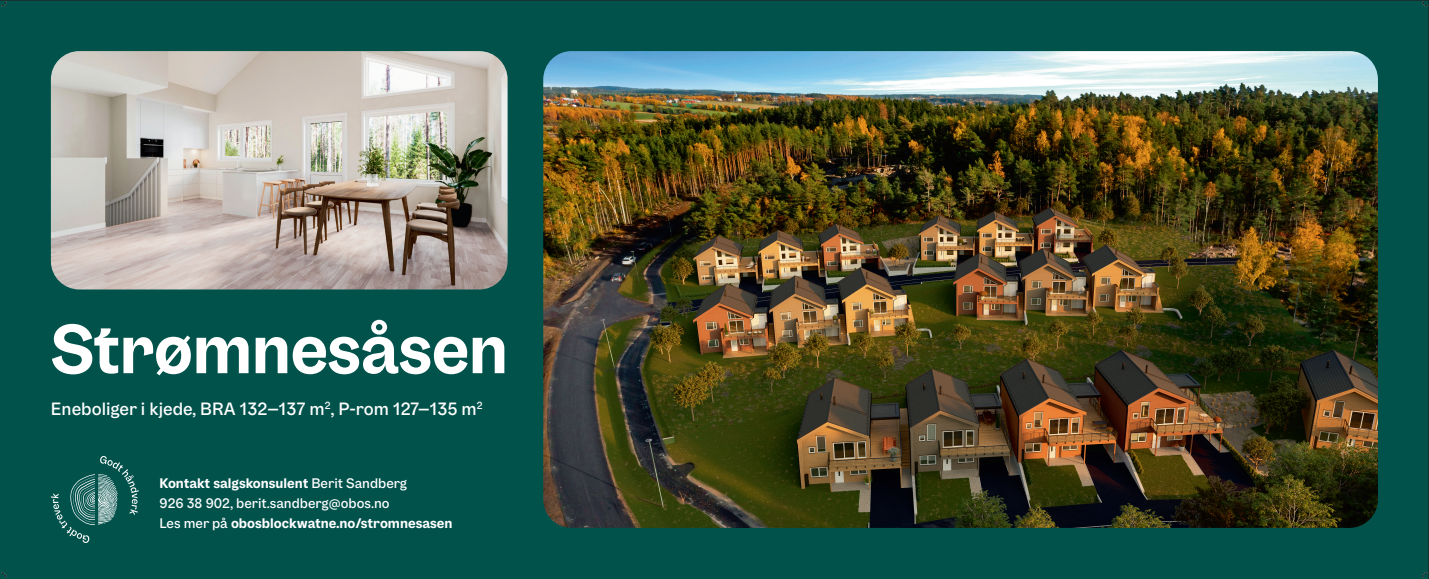
<style>
.page{position:relative;width:1429px;height:579px;background:#fff}
.page>*{position:absolute;margin:0;border:0;box-sizing:border-box;transform-origin:0 0}
.t1{font:700 70px "OBOS Display";color:#fff}
.t2{font:500 18px "OBOS Text";color:#fff}
.t3{font:500 14px/20px "OBOS Text";color:#fff}
.s1{font-weight:700}
</style>
<div class="page">
<div style="left:0;top:0;width:1429px;height:578px;background:#02524c"></div>
<img style="left:543px;top:51px;width:835px;height:476px">
<img style="left:51px;top:51px;width:456px;height:238px">
<svg style="left:51px;top:455px;width:88px;height:87px;background:#236963"></svg>
<svg style="left:1px;top:1px;width:6px;height:6px"></svg>
<svg style="left:1px;top:572px;width:6px;height:5px"></svg>
<svg style="left:1423px;top:1px;width:4px;height:6px"></svg>
<svg style="left:1423px;top:572px;width:4px;height:5px"></svg>
<h1 class="t1" style="left:51px;top:303px;width:458px">Strømnesåsen</h1>
<p class="t2" style="left:51px;top:396px;width:433px">Eneboliger i kjede, BRA 132–137 m<sup>2</sup>, P-rom 127–135 m<sup>2</sup></p>
<p class="t3" style="left:159px;top:472px;width:295px"><span class="s1">Kontakt salgskonsulent</span> Berit Sandberg<br>926 38 902, berit.sandberg@obos.no<br>Les mer på <span class="s1">obosblockwatne.no/stromnesasen</span></p>
</div>
